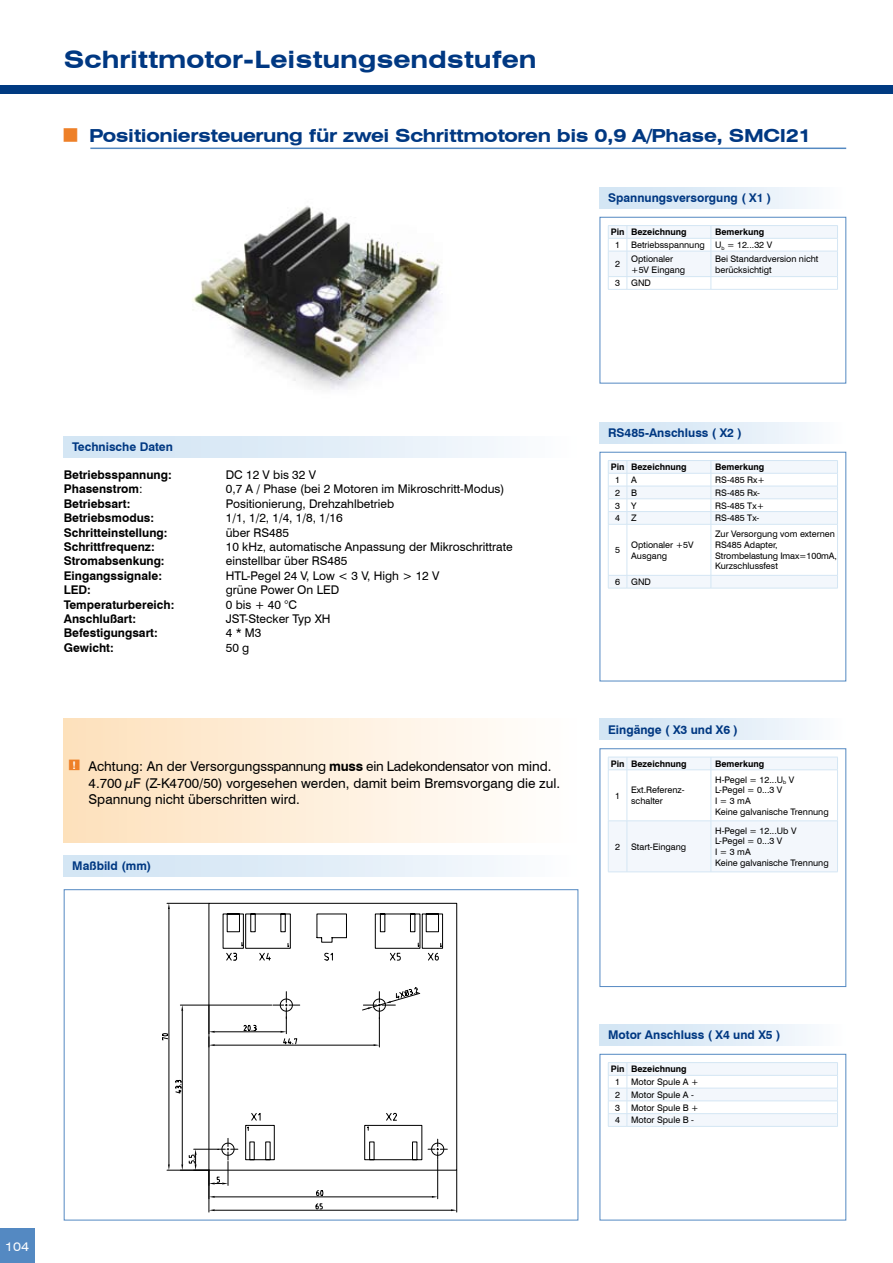
<style>
.page{position:relative;width:893px;height:1263px;background:#fff}
.page>*{position:absolute;margin:0;border:0;box-sizing:border-box;transform-origin:0 0}
.t1{font:700 expanded 24px "Swiss 721 BT";color:#003882}
.t2{font:700 expanded 18px "Swiss 721 BT";letter-spacing:-.02em;color:#003882}
.t3{font:13.5px/16.2px "Swiss 721 BT";color:#000}
.t4{font:12px "Swiss 721 BT";color:#000}
.t5{font:700 12px "Swiss 721 BT";color:#000}
.t6{font:700 12px "Swiss 721 BT";color:#003882}
.t7{font:expanded 12px "Swiss 721 BT";color:#fff}
.t8{font:700 10.5px "Swiss 721 BT";color:#fff}
.t9{font:9px/10.8px "Swiss 721 BT";color:#000}
.t10{font:700 9px "Swiss 721 BT";color:#000}
.s1{font-weight:700}
.s2{font-weight:400}
</style>
<div class="page">
<div style="left:0;top:1229px;width:34px;height:34px;background:#5489c2"></div>
<img style="left:192px;top:206px;width:248px;height:184px">
<hr style="left:90px;top:148px;width:756px;height:1px;background:#5489c2">
<div style="left:64px;top:719px;width:514px;height:123px;background:linear-gradient(to right,#fde0bb,#fffffe)"></div>
<div style="left:600px;top:187px;width:246px;height:21px;background:linear-gradient(to right,#cee2f3,#f9fbfe)"></div>
<div style="left:600px;top:217px;width:246px;height:166px;border:1px solid #5489c2"></div>
<svg style="left:608px;top:225px;width:230px;height:65px"></svg>
<hr style="left:627px;top:289px;width:84px;height:1px;background:#d4e6f4">
<hr style="left:711px;top:289px;width:127px;height:1px;background:#d4e6f4">
<div style="left:600px;top:422px;width:246px;height:21px;background:linear-gradient(to right,#cee2f3,#f9fbfe)"></div>
<div style="left:600px;top:452px;width:246px;height:229px;border:1px solid #5489c2"></div>
<svg style="left:608px;top:460px;width:230px;height:129px"></svg>
<hr style="left:627px;top:588px;width:84px;height:1px;background:#d4e6f4">
<hr style="left:711px;top:588px;width:127px;height:1px;background:#d4e6f4">
<div style="left:600px;top:719px;width:246px;height:21px;background:linear-gradient(to right,#cee2f3,#f9fbfe)"></div>
<div style="left:600px;top:748px;width:246px;height:239px;border:1px solid #5489c2"></div>
<svg style="left:608px;top:757px;width:230px;height:116px"></svg>
<hr style="left:627px;top:872px;width:84px;height:1px;background:#d4e6f4">
<hr style="left:711px;top:872px;width:127px;height:1px;background:#d4e6f4">
<div style="left:600px;top:1024px;width:246px;height:21px;background:linear-gradient(to right,#cee2f3,#f9fbfe)"></div>
<div style="left:600px;top:1054px;width:246px;height:166px;border:1px solid #5489c2"></div>
<svg style="left:608px;top:1062px;width:230px;height:65px"></svg>
<hr style="left:627px;top:1126px;width:211px;height:1px;background:#d4e6f4">
<div style="left:64px;top:436px;width:514px;height:21px;background:linear-gradient(to right,#cee2f3,#f9fbfe)"></div>
<svg style="left:162px;top:903px;width:295px;height:309px"></svg>
<div style="left:64px;top:855px;width:514px;height:21px;background:linear-gradient(to right,#cee2f3,#f9fbfe)"></div>
<div style="left:0;top:85px;width:893px;height:9px;background:#003a81"></div>
<svg style="left:69px;top:760px;width:11px;height:10px"></svg>
<h1 class="t1" style="left:64px;top:45px;width:474px">Schrittmotor-Leistungsendstufen</h1>
<h2 class="t2" style="left:89px;top:125px;width:724px">Positioniersteuerung für zwei Schrittmotoren bis 0,9 A/Phase, SMCI21</h2>
<h3 class="t6" style="left:608px;top:191px;width:165px">Spannungsversorgung ( X1 )</h3>
<p class="t10" style="left:611px;top:227px;width:78px">Pin Bezeichnung</p>
<p class="t9" style="left:615px;top:226px;width:159px;line-height:12.8px;text-indent:100px"><span class="s1">Bemerkung<br></span>1 Betriebsspannung U<sub>b</sub> = 12...32 V</p>
<p class="t9" style="left:615px;top:259px;width:6px">2</p>
<p class="t9" style="left:631px;top:253px;width:55px">Optionaler +5V Eingang</p>
<p class="t9" style="left:715px;top:253px;width:105px">Bei Standardversion nicht berücksichtigt</p>
<p class="t9" style="left:615px;top:278px;width:37px">3 GND</p>
<h3 class="t6" style="left:72px;top:440px;width:102px">Technische Daten</h3>
<h3 class="t5" style="left:64px;top:467px;width:110px">Betriebsspannung:</h3>
<h3 class="t4" style="left:226px;top:467px;width:92px">DC 12 V bis 32 V</h3>
<h3 class="t5" style="left:64px;top:482px;width:80px">Phasenstrom<span class="s2">:</span></h3>
<h3 class="t4" style="left:226px;top:482px;width:280px">0,7 A / Phase (bei 2 Motoren im Mikroschritt-Modus)</h3>
<h3 class="t5" style="left:64px;top:496px;width:68px">Betriebsart:</h3>
<h3 class="t4" style="left:226px;top:496px;width:170px">Positionierung, Drehzahlbetrieb</h3>
<h3 class="t5" style="left:64px;top:510px;width:92px">Betriebsmodus:</h3>
<h3 class="t4" style="left:226px;top:510px;width:118px">1/1, 1/2, 1/4, 1/8, 1/16</h3>
<h3 class="t5" style="left:64px;top:525px;width:105px">Schritteinstellung:</h3>
<h3 class="t4" style="left:226px;top:525px;width:65px">über RS485</h3>
<h3 class="t5" style="left:64px;top:539px;width:92px">Schrittfrequenz:</h3>
<h3 class="t4" style="left:226px;top:539px;width:288px">10 kHz, automatische Anpassung der Mikroschrittrate</h3>
<h3 class="t5" style="left:64px;top:554px;width:102px">Stromabsenkung:</h3>
<h3 class="t4" style="left:226px;top:554px;width:123px">einstellbar über RS485</h3>
<h3 class="t5" style="left:64px;top:568px;width:100px">Eingangssignale:</h3>
<h3 class="t4" style="left:226px;top:568px;width:215px">HTL-Pegel 24 V, Low &lt; 3 V, High &gt; 12 V</h3>
<h3 class="t5" style="left:64px;top:582px;width:29px">LED:</h3>
<h3 class="t4" style="left:226px;top:582px;width:115px">grüne Power On LED</h3>
<h3 class="t5" style="left:64px;top:597px;width:112px">Temperaturbereich:</h3>
<h3 class="t4" style="left:226px;top:597px;width:73px">0 bis + 40 °C</h3>
<h3 class="t5" style="left:64px;top:611px;width:74px">Anschlußart:</h3>
<h3 class="t4" style="left:226px;top:611px;width:106px">JST-Stecker Typ XH</h3>
<h3 class="t5" style="left:64px;top:626px;width:96px">Befestigungsart:</h3>
<h3 class="t4" style="left:226px;top:626px;width:37px">4 * M3</h3>
<h3 class="t5" style="left:64px;top:640px;width:51px">Gewicht:</h3>
<h3 class="t4" style="left:226px;top:640px;width:25px">50 g</h3>
<p class="t8" style="left:72px;top:759px;width:5px">!</p>
<h3 class="t3" style="left:89px;top:758px;width:473px">Achtung: An der Versorgungsspannung <span class="s1">muss</span> ein Ladekondensator von mind.<br>4.700 μF (Z-K4700/50) vorgesehen werden, damit beim Bremsvorgang die zul.<br>Spannung nicht überschritten wird.</h3>
<h3 class="t6" style="left:72px;top:859px;width:81px">Maßbild (mm)</h3>
<h3 class="t6" style="left:608px;top:426px;width:135px">RS485-Anschluss ( X2 )</h3>
<p class="t10" style="left:611px;top:462px;width:78px">Pin Bezeichnung</p>
<p class="t10" style="left:715px;top:462px;width:51px">Bemerkung</p>
<p class="t9" style="left:615px;top:474px;width:23px">1 A</p>
<p class="t9" style="left:715px;top:474px;width:51px">RS-485 Rx+</p>
<p class="t9" style="left:615px;top:487px;width:24px">2 B</p>
<p class="t9" style="left:715px;top:487px;width:46px">RS-485 Rx-</p>
<p class="t9" style="left:615px;top:500px;width:23px">3 Y</p>
<p class="t9" style="left:715px;top:500px;width:51px">RS-485 Tx+</p>
<p class="t9" style="left:615px;top:513px;width:23px">4 Z</p>
<p class="t9" style="left:715px;top:513px;width:45px">RS-485 Tx-</p>
<p class="t9" style="left:615px;top:545px;width:6px">5</p>
<p class="t9" style="left:631px;top:539px;width:64px">Optionaler +5V<br>Ausgang</p>
<p class="t9" style="left:715px;top:528px;width:123px">Zur Versorgung vom externen<br>RS485 Adapter,<br>Strombelastung Imax=100mA,<br>Kurzschlussfest</p>
<p class="t9" style="left:615px;top:576px;width:37px">6 GND</p>
<h3 class="t6" style="left:608px;top:722px;width:131px">Eingänge ( X3 und X6 )</h3>
<p class="t10" style="left:611px;top:758px;width:78px">Pin Bezeichnung</p>
<p class="t10" style="left:715px;top:758px;width:51px">Bemerkung</p>
<p class="t9" style="left:615px;top:790px;width:6px">1</p>
<p class="t9" style="left:631px;top:785px;width:55px">Ext.Referenz&shy;schalter</p>
<p class="t9" style="left:715px;top:774px;width:115px">H-Pegel = 12...U<sub>b</sub> V<br>L-Pegel = 0...3 V<br>I = 3 mA<br>Keine galvanische Trennung</p>
<p class="t9" style="left:615px;top:841px;width:73px">2 Start-Eingang</p>
<p class="t9" style="left:715px;top:825px;width:115px">H-Pegel = 12...Ub V<br>L-Pegel = 0...3 V<br>I = 3 mA<br>Keine galvanische Trennung</p>
<h3 class="t7" style="left:5px;top:1239px;width:26px">104</h3>
<h3 class="t6" style="left:608px;top:1028px;width:174px">Motor Anschluss ( X4 und X5 )</h3>
<p class="t10" style="left:611px;top:1064px;width:78px">Pin Bezeichnung</p>
<p class="t9" style="left:615px;top:1075px;width:85px;line-height:12.8px">1 Motor Spule A +<br>2 Motor Spule A -<br>3 Motor Spule B +<br>4 Motor Spule B -</p>
</div>
